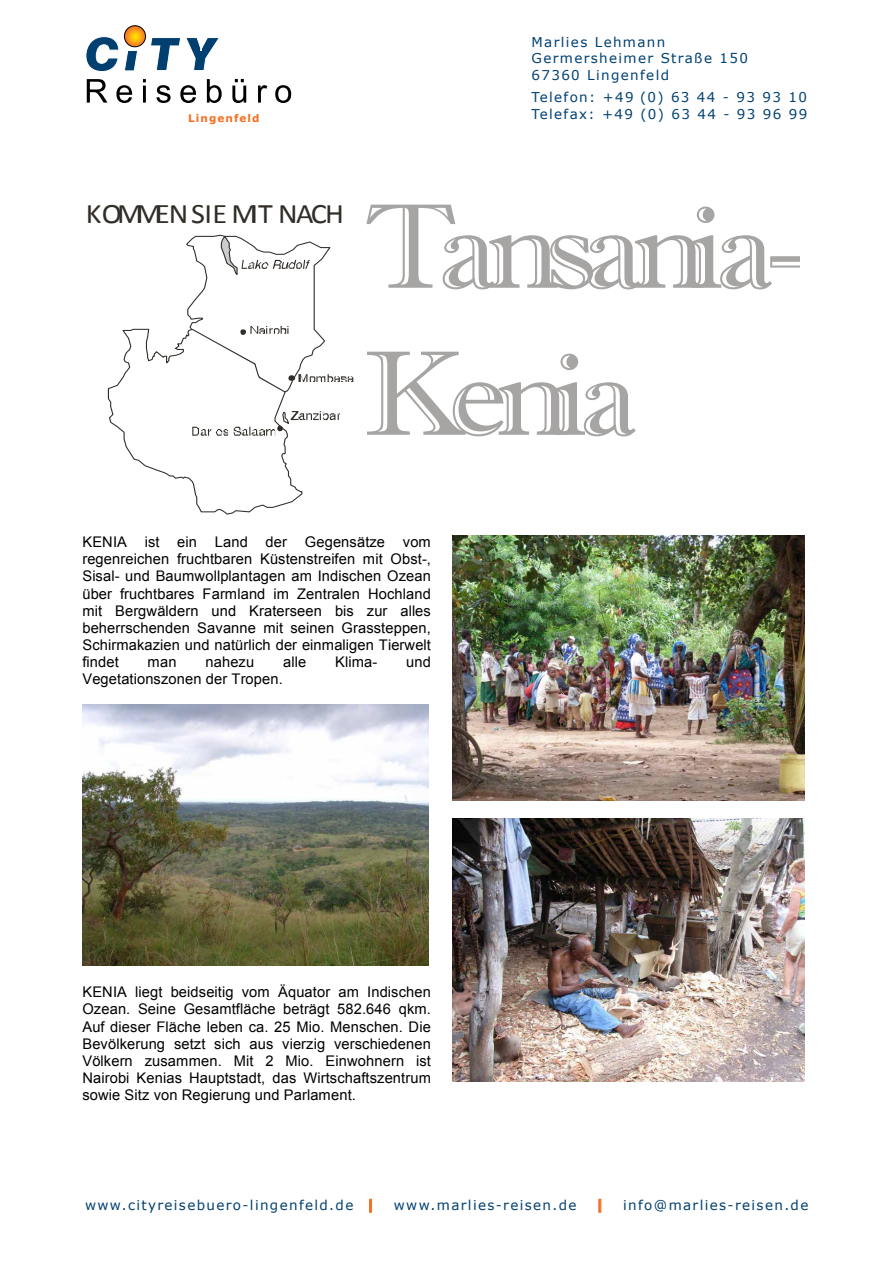
<style>
.page{position:relative;width:893px;height:1263px;background:#fff}
.page>*{position:absolute;margin:0;border:0;box-sizing:border-box;transform-origin:0 0}
.t1{font:120.6px/147px "Imprint MT Shadow";letter-spacing:-.085em;color:#a6a5a4;scale:1.07 1}
.t2{font:28.35px "Calibri";letter-spacing:-.055em;color:#312d28;scale:1.07 1}
.t3{font:14.7px/17.1px "Arial";letter-spacing:.01em;color:#000;text-align:justify}
.t4{font:13.5px/16.5px "Verdana";letter-spacing:.1em;color:#004071}
.t5{font:700 13.5px "Verdana";color:#f36f21}
.t6{font:700 10.5px "Verdana";letter-spacing:.1em;color:#f36f21}
.s1{font-weight:700;color:#f36f21}
</style>
<div class="page">
<svg style="left:87px;top:79px;width:204px;height:24px"></svg>
<svg style="left:86px;top:36px;width:133px;height:36px"></svg>
<svg style="left:124px;top:26px;width:21px;height:21px"></svg>
<div style="left:124px;top:26px;width:22px;height:21px;border:1px solid #000;border-radius:50%"></div>
<svg style="left:369px;top:1199px;width:3px;height:13px"></svg>
<svg style="left:599px;top:1199px;width:2px;height:13px"></svg>
<svg style="left:107px;top:234px;width:246px;height:281px"></svg>
<img style="left:82px;top:705px;width:346px;height:260px">
<img style="left:452px;top:535px;width:353px;height:265px">
<img style="left:452px;top:818px;width:353px;height:263px">
<p class="t6" style="left:188px;top:112px;width:73px">Lingenfeld</p>
<p class="t4" style="left:531px;top:34px;width:218px">Marlies Lehmann<br>Germersheimer Straße 150<br>67360 Lingenfeld</p>
<p class="t4" style="left:531px;top:89px;width:277px">Telefon: +49 (0) 63 44 - 93 93 10<br>Telefax: +49 (0) 63 44 - 93 96 99</p>
<h2 class="t2" style="left:86px;top:196px;width:243px">KOMMEN SIE MIT NACH</h2>
<h1 class="t1" style="left:364px;top:173px;width:420px">Tansania-<br>Kenia</h1>
<p class="t3" style="left:82px;top:533px;width:350px">KENIA ist ein Land der Gegensätze vom regenreichen fruchtbaren Küstenstreifen mit Obst-, Sisal- und Baumwollplantagen am Indischen Ozean über fruchtbares Farmland im Zentralen Hochland mit Bergwäldern und Kraterseen bis zur alles beherrschenden Savanne mit seinen Grassteppen, Schirmakazien und natürlich der einmaligen Tierwelt findet</p>
<p class="t3" style="left:148px;top:653px;width:30px">man</p>
<p class="t3" style="left:205px;top:653px;width:50px">nahezu</p>
<p class="t3" style="left:283px;top:653px;width:25px">alle</p>
<p class="t3" style="left:335px;top:653px;width:44px">Klima-</p>
<p class="t3" style="left:406px;top:653px;width:26px">und</p>
<p class="t3" style="left:82px;top:670px;width:202px">Vegetationszonen der Tropen.</p>
<p class="t3" style="left:82px;top:983px;width:350px">KENIA liegt beidseitig vom Äquator am Indischen Ozean. Seine Gesamtfläche beträgt 582.646 qkm.<br>Auf dieser Fläche leben ca. 25 Mio. Menschen. Die Bevölkerung setzt sich aus vierzig verschiedenen Völkern zusammen. Mit 2 Mio. Einwohnern ist Nairobi Kenias Hauptstadt, das Wirtschaftszentrum sowie Sitz von Regierung und Parlament.</p>
<p class="t4" style="left:85px;top:1196px;width:291px">www.cityreisebuero-lingenfeld.de <span class="s1">|</span></p>
<p class="t4" style="left:394px;top:1196px;width:184px">www.marlies-reisen.de</p>
<p class="t5" style="left:596px;top:1196px;width:9px">|</p>
<p class="t4" style="left:623px;top:1196px;width:187px">info@marlies-reisen.de</p>
</div>
